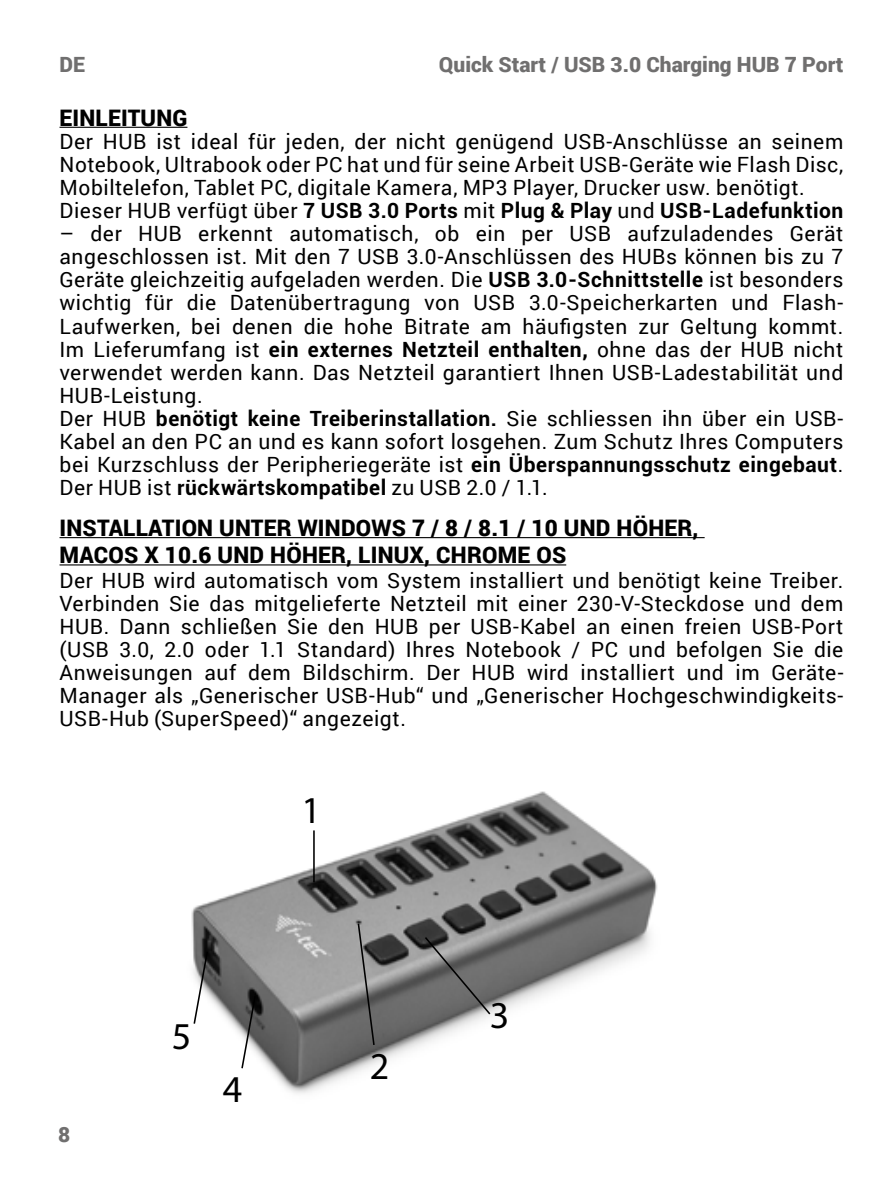
<style>
.page{position:relative;width:893px;height:1191px;background:#fff}
.page>*{position:absolute;margin:0;border:0;box-sizing:border-box;transform-origin:0 0}
.t1{font:38.15px "Myriad Pro";color:#000}
.t2{font:900 22.75px/27.3px "Roboto";letter-spacing:.01em;color:#000}
.t3{font:21px/23.1px "Roboto";letter-spacing:.03em;color:#000}
.t4{font:900 21px "Roboto";color:#706f6f}
.s1{font-weight:700}
</style>
<div class="page">
<hr style="left:60px;top:127px;width:127px;height:1px;background:#000">
<hr style="left:60px;top:537px;width:645px;height:1px;background:#000">
<hr style="left:60px;top:564px;width:506px;height:1px;background:#000">
<img style="left:191px;top:791px;width:467px;height:303px">
<hr style="left:313px;top:830px;width:2px;height:52px;background:#000">
<svg style="left:357px;top:922px;width:19px;height:124px;background:#757575"></svg>
<svg style="left:240px;top:994px;width:17px;height:76px"></svg>
<svg style="left:192px;top:949px;width:17px;height:76px"></svg>
<svg style="left:423px;top:935px;width:69px;height:81px;background:#727272"></svg>
<p class="t4" style="left:60px;top:49px;width:27px">DE</p>
<p class="t4" style="left:439px;top:49px;width:406px">Quick Start / USB 3.0 Charging HUB 7 Port</p>
<p class="t2" style="left:60px;top:103px;width:129px">EINLEITUNG</p>
<p class="t3" style="left:60px;top:129px;width:785px">Der HUB ist ideal für jeden, der nicht genügend USB-Anschlüsse an seinem Notebook, Ultrabook oder PC hat und für seine Arbeit USB-Geräte wie Flash Disc, Mobiltelefon, Tablet PC, digitale Kamera, MP3 Player, Drucker usw. benötigt.<br>Dieser HUB verfügt über <span class="s1">7 USB 3.0 Ports</span> mit <span class="s1">Plug &amp; Play</span> und <span class="s1">USB-Ladefunktion</span></p>
<p class="t3" style="left:59px;top:221px;width:785px">– der HUB erkennt automatisch, ob ein per USB aufzuladendes Gerät angeschlossen ist. Mit den 7 USB 3.0-Anschlüssen des HUBs können bis zu 7<br>Geräte gleichzeitig aufgeladen werden. Die <span class="s1">USB 3.0-Schnittstelle</span> ist besonders wichtig für die Datenübertragung von USB 3.0-Speicherkarten und Flash-Laufwerken, bei denen die hohe Bitrate am häufigsten zur Geltung kommt.<br>Im Lieferumfang ist <span class="s1">ein externes Netzteil enthalten,</span> ohne das der HUB nicht verwendet werden kann. Das Netzteil garantiert Ihnen USB-Ladestabilität und HUB-Leistung.<br>Der HUB <span class="s1">benötigt keine Treiberinstallation.</span> Sie schliessen ihn über ein USB-Kabel an den PC an und es kann sofort losgehen. Zum Schutz Ihres Computers bei Kurzschluss der Peripheriegeräte ist <span class="s1">ein Überspannungsschutz eingebaut</span>.<br>Der HUB ist <span class="s1">rückwärtskompatibel</span> zu USB 2.0 / 1.1.</p>
<p class="t2" style="left:60px;top:513px;width:640px">INSTALLATION UNTER WINDOWS 7 / 8 / 8.1 / 10 UND HÖHER,<br>MACOS X 10.6 UND HÖHER, LINUX, CHROME OS</p>
<p class="t3" style="left:60px;top:568px;width:785px;text-align:justify">Der HUB wird automatisch vom System installiert und benötigt keine Treiber.<br>Verbinden Sie das mitgelieferte Netzteil mit einer 230-V-Steckdose und dem HUB. Dann schließen Sie den HUB per USB-Kabel an einen freien USB-Port (USB 3.0, 2.0 oder 1.1 Standard) Ihres Notebook / PC und befolgen Sie die Anweisungen auf dem Bildschirm. Der HUB wird installiert und im Geräte-Manager als „Generischer USB-Hub“ und „Generischer Hochgeschwindigkeits-USB-Hub (SuperSpeed)“ angezeigt.</p>
<p class="t4" style="left:58px;top:1120px;width:14px">8</p>
<h1 class="t1" style="left:302px;top:786px;width:21px">1</h1>
<h1 class="t1" style="left:172px;top:1012px;width:21px">5</h1>
<h1 class="t1" style="left:223px;top:1065px;width:21px">4</h1>
<h1 class="t1" style="left:370px;top:1042px;width:21px">2</h1>
<h1 class="t1" style="left:490px;top:992px;width:21px">3</h1>
</div>
